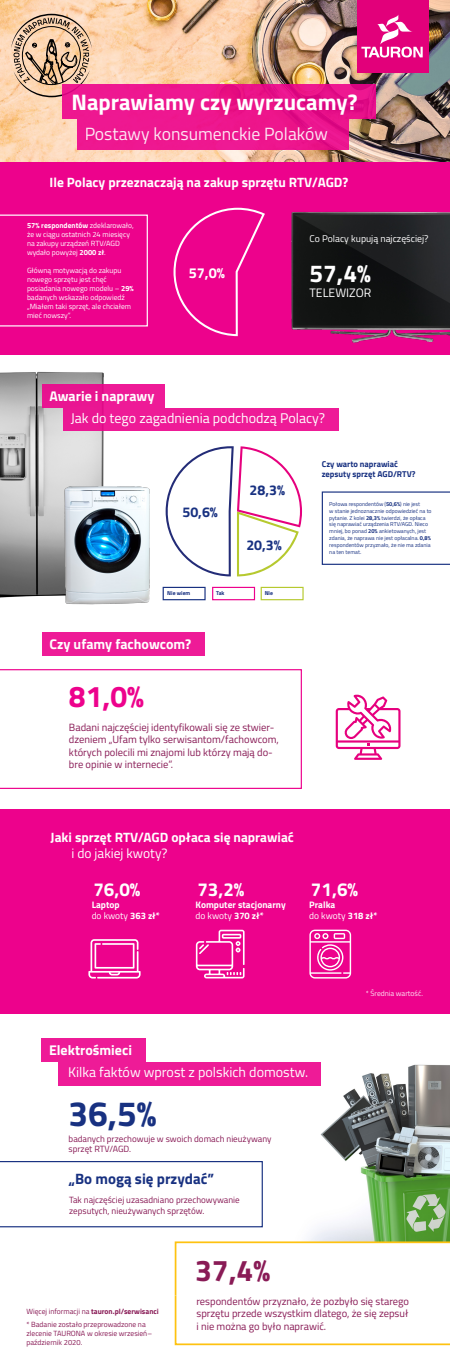
<style>
.page{position:relative;width:450px;height:1372px;background:#fff}
.page>*{position:absolute;margin:0;border:0;box-sizing:border-box;transform-origin:0 0}
.t1{font:700 35.1px "Titillium Web";color:#183181}
.t2{font:700 30px "Titillium Web";color:#ed028c}
.t3{font:700 30px "Titillium Web";color:#891b56}
.t4{font:700 24.53px "Titillium Web";color:#fff}
.t5{font:700 22.5px "Titillium Web";color:#fff}
.t6{font:700 18.83px "Titillium Web";color:#fff}
.t7{font:17.7px "Titillium Web";color:#fff}
.t8{font:700 15px "Titillium Web";color:#183181}
.t9{font:700 14.48px "Titillium Web";color:#fff}
.t10{font:700 14.17px "Titillium Web";color:#183181}
.t11{font:14.02px "Titillium Web";color:#fff}
.t12{font:700 14.02px "Titillium Web";color:#fff}
.t13{font:700 13.5px "Titillium Web";color:#fff}
.t14{font:13.5px "Titillium Web";color:#fff}
.t15{font:12.23px "Titillium Web";color:#fff}
.t16{font:10.5px/12.6px "Titillium Web";color:#891b56}
.t17{font:9.75px "Titillium Web";color:#fff}
.t18{font:9.38px "Titillium Web";color:#fff}
.t19{font:700 9.38px "Titillium Web";color:#fff}
.t20{font:9px/10.8px "Titillium Web";color:#891b56}
.t21{font:700 8.48px "Titillium Web";color:#183181}
.t22{font:7.5px/9px "Titillium Web";color:#fff}
.t23{font:7.5px/9px "Titillium Web";color:#891b56}
.t24{font:700 7.5px "Titillium Web";color:#891b56}
.t25{font:5.7px/6.8px "Titillium Web";color:#183181}
.t26{font:700 5.7px "Titillium Web";color:#183181}
.s1{font-weight:700}
.s2{font-weight:400}
</style>
<div class="page">
<img style="left:286px;top:1064px;width:164px;height:176px">
<img style="left:0;top:371px;width:170px;height:230px">
<img style="left:43px;top:468px;width:126px;height:137px">
<img style="left:0;top:0;width:450px;height:162px">
<svg style="left:11px;top:14px;width:81px;height:83px;background:#c9a98c"></svg>
<div style="left:77px;top:119px;width:272px;height:30px;background:#ee178f"></div>
<div style="left:63px;top:85px;width:313px;height:34px;background:linear-gradient(to right,#f11a92,#e40e86)"></div>
<div style="left:42px;top:384px;width:123px;height:24px;background:#ea1792"></div>
<div style="left:42px;top:632px;width:163px;height:24px;background:#ee1b97"></div>
<div style="left:64px;top:408px;width:275px;height:22px;background:#ee1b97"></div>
<svg style="left:322px;top:491px;width:128px;height:74px"></svg>
<svg style="left:0;top:669px;width:302px;height:120px"></svg>
<div style="left:42px;top:1038px;width:104px;height:24px;background:#ee1b97"></div>
<div style="left:59px;top:1062px;width:262px;height:23px;background:#ee1b97"></div>
<svg style="left:0;top:1161px;width:263px;height:66px"></svg>
<svg style="left:174px;top:1240px;width:276px;height:106px"></svg>
<div style="left:0;top:162px;width:450px;height:192px;background:#ed028c"></div>
<svg style="left:0;top:214px;width:148px;height:112px"></svg>
<img style="left:292px;top:211px;width:158px;height:132px">
<svg style="left:174px;top:208px;width:91px;height:128px"></svg>
<svg style="left:166px;top:446px;width:136px;height:130px"></svg>
<div style="left:163px;top:587px;width:43px;height:13px;border:1px solid #183181"></div>
<div style="left:212px;top:587px;width:43px;height:13px;border:1px solid #ed028c"></div>
<div style="left:261px;top:587px;width:43px;height:13px;border:1px solid #b6c92f"></div>
<div style="left:0;top:809px;width:450px;height:204px;background:#ed028c"></div>
<svg style="left:309px;top:929px;width:42px;height:49px"></svg>
<svg style="left:88px;top:939px;width:53px;height:39px"></svg>
<svg style="left:196px;top:929px;width:49px;height:49px"></svg>
<svg style="left:336px;top:694px;width:65px;height:66px"></svg>
<div style="left:357px;top:0;width:72px;height:72px;background:#e2007a"></div>
<svg style="left:361px;top:15px;width:62px;height:42px"></svg>
<p class="t5" style="left:71px;top:85px;width:288px">Naprawiamy czy wyrzucamy?</p>
<h3 class="t7" style="left:85px;top:121px;width:245px">Postawy konsumenckie Polaków</h3>
<p class="t13" style="left:50px;top:172px;width:300px">Ile Polacy przeznaczają na zakup sprzętu RTV/AGD?</p>
<p class="t22" style="left:27px;top:220px;width:108px"><span class="s1">57% respondentów</span> zdeklarowało, że w ciągu ostatnich 24 miesięcy na zakupy urządzeń RTV/AGD wydało powyżej <span class="s1">2000 zł</span>.</p>
<p class="t22" style="left:27px;top:265px;width:108px">Główną motywacją do zakupu nowego sprzętu jest chęć posiadania nowego modelu – <span class="s1">29% </span>badanych wskazało odpowiedź „Miałem taki sprzęt, ale chciałem mieć nowszy”.</p>
<p class="t9" style="left:189px;top:261px;width:38px">57,0%</p>
<p class="t17" style="left:310px;top:231px;width:121px">Co Polacy kupują najczęściej?</p>
<p class="t4" style="left:310px;top:255px;width:63px">57,4%</p>
<p class="t15" style="left:310px;top:283px;width:63px">TELEWIZOR</p>
<p class="t12" style="left:50px;top:385px;width:106px">Awarie i naprawy</p>
<p class="t11" style="left:71px;top:408px;width:256px">Jak do tego zagadnienia podchodzą Polacy?</p>
<p class="t10" style="left:182px;top:501px;width:37px">50,6%</p>
<p class="t10" style="left:250px;top:479px;width:37px">28,3%</p>
<p class="t10" style="left:246px;top:534px;width:37px">20,3%</p>
<p class="t26" style="left:167px;top:589px;width:25px">Nie wiem</p>
<p class="t26" style="left:216px;top:589px;width:10px">Tak</p>
<p class="t26" style="left:265px;top:589px;width:10px">Nie</p>
<p class="t12" style="left:50px;top:633px;width:143px">Czy ufamy fachowcom?</p>
<p class="t2" style="left:69px;top:674px;width:77px">81,0%</p>
<p class="t16" style="left:69px;top:720px;width:211px">Badani najczęściej identyfikowali się ze stwier&shy;dzeniem „Ufam tylko serwisantom/fachowcom, których polecili mi znajomi lub którzy mają do&shy;bre opinie w internecie”.</p>
<p class="t21" style="left:322px;top:457px;width:78px">Czy warto naprawiać</p>
<p class="t21" style="left:322px;top:467px;width:95px">zepsuty sprzęt AGD/RTV?</p>
<p class="t25" style="left:329px;top:500px;width:104px">Połowa respondentów (<span class="s1">50,6%</span>) nie jest<br>w stanie jednoznacznie odpowiedzieć na to pytanie. Z kolei <span class="s1">28,3%</span> twierdzi, że opłaca się naprawiać urządzenia RTV/AGD. Nieco mniej, bo ponad <span class="s1">20%</span> ankietowanych, jest zdania, że naprawa nie jest opłacalna. <span class="s1">0,8% </span>respondentów przyznało, że nie ma zdania na ten temat.</p>
<p class="t13" style="left:51px;top:827px;width:245px">Jaki sprzęt RTV/AGD opłaca się naprawiać</p>
<p class="t14" style="left:71px;top:844px;width:97px">i do jakiej kwoty?</p>
<p class="t6" style="left:93px;top:875px;width:49px">76,0%</p>
<p class="t6" style="left:197px;top:875px;width:49px">73,2%</p>
<p class="t6" style="left:311px;top:875px;width:49px">71,6%</p>
<p class="t19" style="left:92px;top:897px;width:29px">Laptop</p>
<p class="t18" style="left:92px;top:909px;width:70px">do kwoty <span class="s1">363 zł*</span></p>
<p class="t12" style="left:49px;top:1039px;width:84px">Elektrośmieci</p>
<p class="t19" style="left:196px;top:897px;width:92px">Komputer stacjonarny</p>
<p class="t18" style="left:196px;top:909px;width:70px">do kwoty <span class="s1">370 zł*</span></p>
<p class="t19" style="left:309px;top:897px;width:28px">Pralka</p>
<p class="t18" style="left:309px;top:909px;width:70px">do kwoty <span class="s1">318 zł*</span></p>
<h3 class="t22" style="left:366px;top:989px;width:59px">* Średnia wartość.</h3>
<p class="t11" style="left:68px;top:1061px;width:241px">Kilka faktów wprost z polskich domostw.</p>
<p class="t1" style="left:68px;top:1086px;width:89px">36,5%</p>
<p class="t20" style="left:69px;top:1132px;width:204px">badanych przechowuje w swoich domach nieużywany sprzęt RTV/AGD.</p>
<p class="t8" style="left:69px;top:1167px;width:147px">„Bo mogą się przydać”</p>
<p class="t20" style="left:69px;top:1194px;width:172px">Tak najczęściej uzasadniano przechowywanie zepsutych, nieużywanych sprzętów.</p>
<p class="t24" style="left:26px;top:1305px;width:134px"><span class="s2">Więcej informacji na</span> tauron.pl/serwisanci</p>
<p class="t23" style="left:26px;top:1319px;width:127px">* Badanie zostało przeprowadzone na zlecenie TAURONA w okresie wrzesień– październik 2020.</p>
<p class="t3" style="left:195px;top:1248px;width:77px">37,4%</p>
<p class="t16" style="left:196px;top:1294px;width:214px;text-align:justify">respondentów przyznało, że pozbyło się starego sprzętu przede wszystkim dlatego, że się zepsuł i nie można go było naprawić.</p>
</div>
